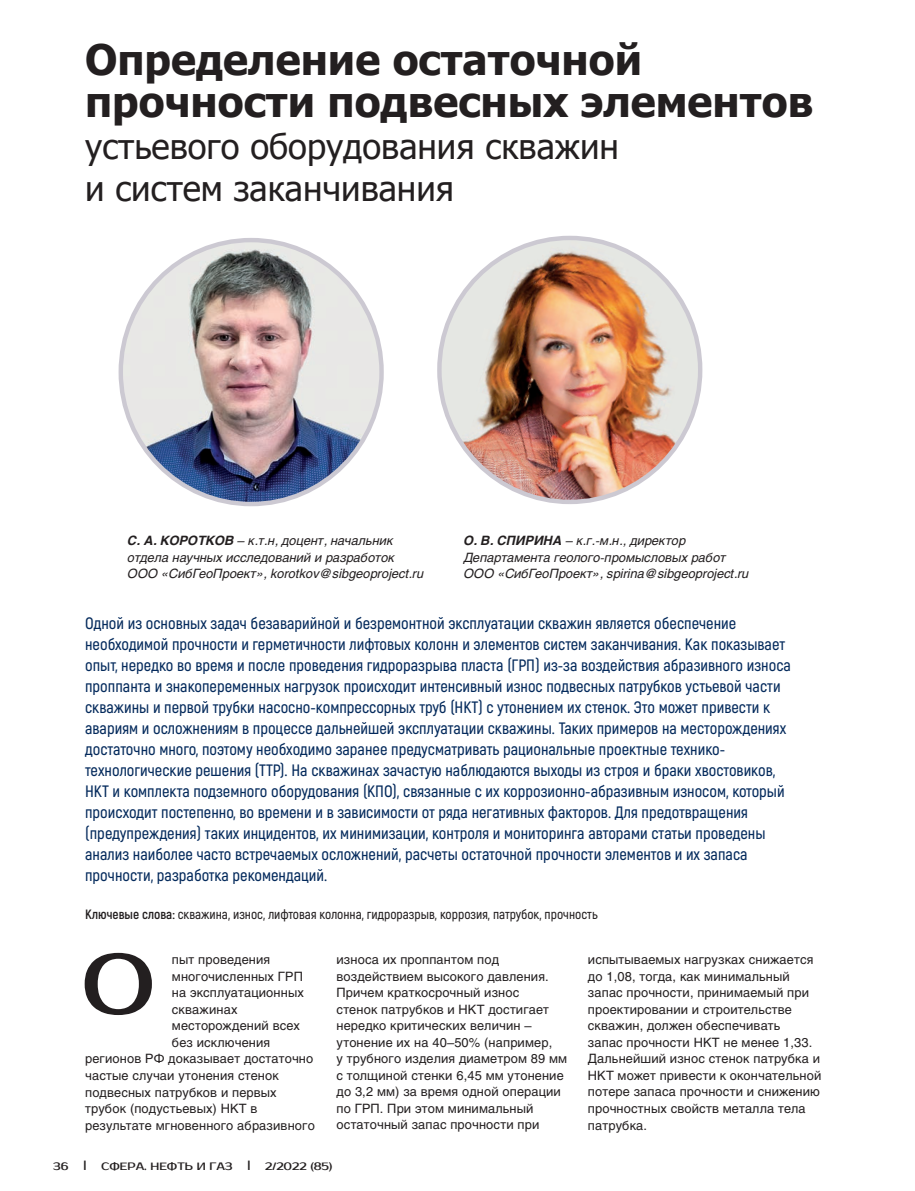
<style>
.page{position:relative;width:915px;height:1191px;background:#fff}
.page>*{position:absolute;margin:0;border:0;box-sizing:border-box;transform-origin:0 0}
.t1{font:84px "Prosto";color:#231f20}
.t2{font:700 42px/42px "Tahoma";color:#231f20}
.t3{font:34.5px/42px "Tahoma";color:#231f20}
.t4{font:600 16.5px/21px "Akrobat";color:#042a5c}
.t5{font:600 13.5px "Akrobat";color:#231f20}
.t6{font:12.75px/16.5px "Helios";letter-spacing:.01em;color:#231f20}
.t7{font:italic 12.75px/16.5px "Helios";color:#231f20}
.t8{font:10.5px "Prosto";color:#231f20}
.s1{font-weight:700}
</style>
<div class="page">
<img style="left:123px;top:240px;width:258px;height:264px">
<img style="left:442px;top:238px;width:258px;height:264px">
<h2 class="t2" style="left:85px;top:40px;width:729px">Определение остаточной прочности подвесных элементов</h2>
<h3 class="t3" style="left:85px;top:127px;width:535px">устьевого оборудования скважин и систем заканчивания</h3>
<p class="t7" style="left:127px;top:532px;width:298px"><span class="s1">С. А. Коротков</span> – к.т.н, доцент, начальник отдела научных исследований и разработок<br>ООО «СибГеоПроект», korotkov@sibgeoproject.ru</p>
<p class="t7" style="left:463px;top:532px;width:287px"><span class="s1">О. В. Спирина</span> – к.г.-м.н., директор<br>Департамента геолого-промысловых работ<br>ООО «СибГеоПроект», spirina@sibgeoproject.ru</p>
<p class="t4" style="left:85px;top:612px;width:707px">Одной из основных задач безаварийной и безремонтной эксплуатации скважин является обеспечение необходимой прочности и герметичности лифтовых колонн и элементов систем заканчивания. Как показывает опыт, нередко во время и после проведения гидроразрыва пласта (ГРП) из-за воздействия абразивного износа проппанта и знакопеременных нагрузок происходит интенсивный износ подвесных патрубков устьевой части скважины и первой трубки насосно-компрессорных труб (НКТ) с утонением их стенок. Это может привести к авариям и осложнениям в процессе дальнейшей эксплуатации скважины. Таких примеров на месторождениях достаточно много, поэтому необходимо заранее предусматривать рациональные проектные технико&shy;технологические решения (ТТР). На скважинах зачастую наблюдаются выходы из строя и браки хвостовиков, НКТ и комплекта подземного оборудования (КПО), связанные с их коррозионно-абразивным износом, который происходит постепенно, во времени и в зависимости от ряда негативных факторов. Для предотвращения (предупреждения) таких инцидентов, их минимизации, контроля и мониторинга авторами статьи проведены анализ наиболее часто встречаемых осложнений, расчеты остаточной прочности элементов и их запаса прочности, разработка рекомендаций.</p>
<p class="t5" style="left:85px;top:906px;width:514px"><span class="s1">Ключевые слова:</span> скважина, износ, лифтовая колонна, гидроразрыв, коррозия, патрубок, прочность</p>
<h1 class="t1" style="left:80px;top:934px;width:77px">О</h1>
<p class="t6" style="left:172px;top:951px;width:100px">пыт проведения</p>
<p class="t6" style="left:172px;top:968px;width:132px">многочисленных ГРП</p>
<p class="t6" style="left:172px;top:984px;width:133px">на эксплуатационных</p>
<p class="t6" style="left:172px;top:1001px;width:67px">скважинах</p>
<p class="t6" style="left:172px;top:1017px;width:129px">месторождений всех</p>
<p class="t6" style="left:172px;top:1034px;width:100px">без исключения</p>
<p class="t6" style="left:85px;top:1050px;width:230px">регионов РФ доказывает достаточно</p>
<p class="t6" style="left:85px;top:1067px;width:195px">частые случаи утонения стенок</p>
<p class="t6" style="left:85px;top:1083px;width:193px">подвесных патрубков и первых</p>
<p class="t6" style="left:85px;top:1100px;width:174px">трубок (подустьевых) НКТ в</p>
<p class="t6" style="left:85px;top:1116px;width:231px">результате мгновенного абразивного</p>
<p class="t6" style="left:336px;top:951px;width:232px">износа их проппантом под воздействием высокого давления.<br>Причем краткосрочный износ<br>стенок патрубков и НКТ достигает нередко критических величин – утонение их на 40–50% (например,<br>у трубного изделия диаметром 89 мм с толщиной стенки 6,45 мм утонение до 3,2 мм) за время одной операции по ГРП. При этом минимальный остаточный запас прочности при</p>
<p class="t8" style="left:53px;top:1159px;width:17px">36</p>
<p class="t8" style="left:83px;top:1158px;width:4px">|</p>
<p class="t8" style="left:101px;top:1159px;width:133px">СФЕРА. НЕФТЬ И ГАЗ</p>
<p class="t8" style="left:247px;top:1158px;width:4px">|</p>
<p class="t8" style="left:265px;top:1159px;width:69px">2/2022 (85)</p>
<p class="t6" style="left:587px;top:951px;width:235px">испытываемых нагрузках снижается до 1,08, тогда, как минимальный запас прочности, принимаемый при проектировании и строительстве скважин, должен обеспечивать<br>запас прочности НКТ не менее 1,33.<br>Дальнейший износ стенок патрубка и<br>НКТ может привести к окончательной потере запаса прочности и снижению прочностных свойств металла тела патрубка.</p>
</div>
